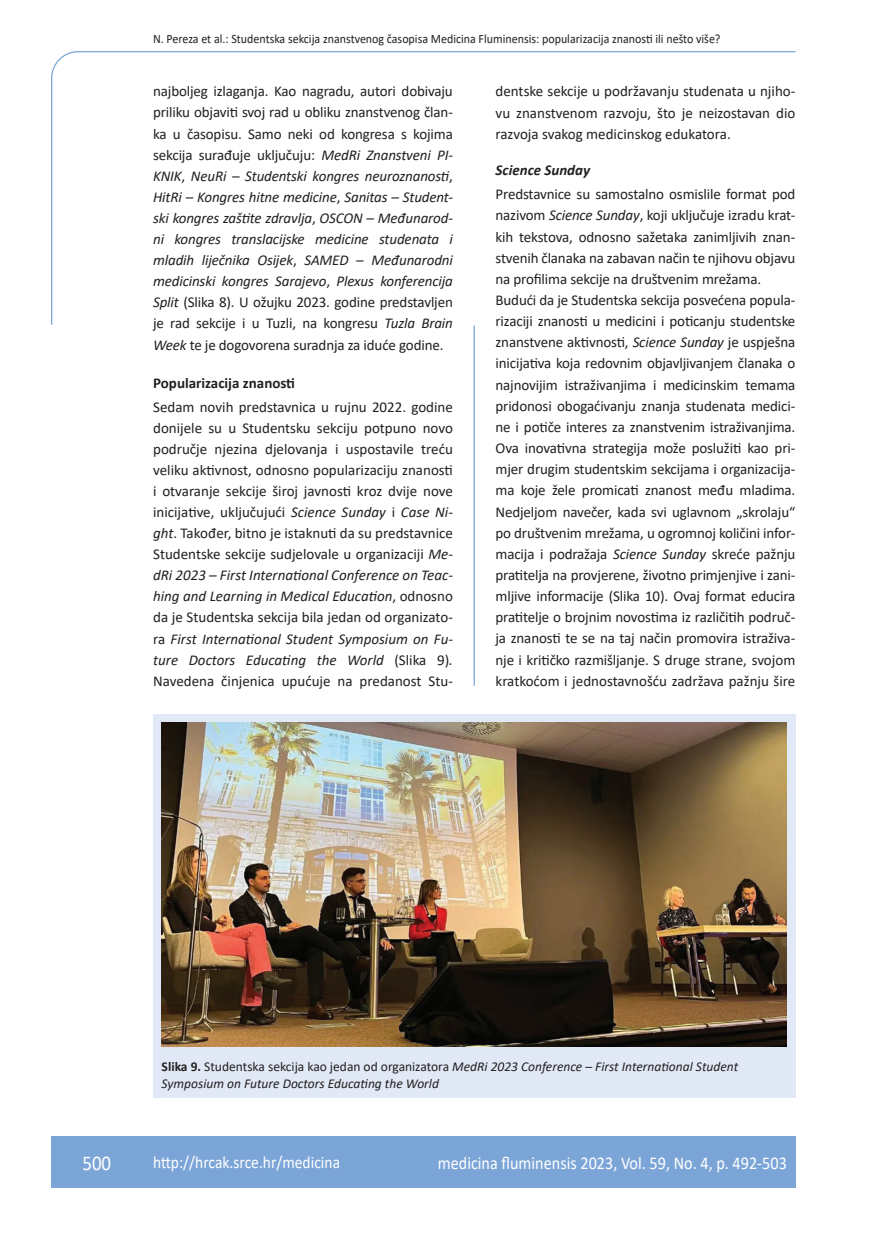
<style>
.page{position:relative;width:872px;height:1234px;background:#fff}
.page>*{position:absolute;margin:0;border:0;box-sizing:border-box;transform-origin:0 0}
.t1{font:21px "Calibri";color:#fff;scale:.9 1}
.t2{font:18px "Calibri";color:#fff;scale:.9 1}
.t3{font:17.25px "Calibri";color:#fff;scale:.9 1}
.osnovni_tekst{font:15px/21.1px "Calibri";color:#231f20;text-align:justify}
.osnovni_tekst-2{font:italic 15px/21.1px "Calibri";letter-spacing:-.01em;color:#231f20;text-align:justify}
.podnaslov{font:700 15px "Calibri";color:#231f20}
.podpodnaslov{font:italic 700 15px "Calibri";color:#231f20}
.potpis_slika{font:italic 13.5px/16.5px "Calibri";color:#231f20}
.glava{font:12.75px "Calibri";color:#231f20;scale:.94 1}
.s1{font-style:normal}
.s2{font-style:italic}
.s3{font-weight:700;font-style:normal}
</style>
<div class="page">
<svg style="left:51px;top:51px;width:745px;height:274px"></svg>
<hr style="left:473px;top:325px;width:2px;height:360px;background:#7ca5d7">
<div style="left:51px;top:1135px;width:744px;height:51px;background:#7ca5d7"></div>
<div style="left:153px;top:714px;width:642px;height:383px;background:#e1e9f6"></div>
<img style="left:162px;top:722px;width:625px;height:323px">
<p class="glava" style="left:153px;top:29px;width:605px">N. Pereza et al.: Studentska sekcija znanstvenog časopisa Medicina Fluminensis: popularizacija znanosti ili nešto više?</p>
<p class="osnovni_tekst-2" style="left:153px;top:80px;width:301px"><span class="s1">najboljeg izlaganja. Kao nagradu, autori dobivaju priliku objaviti svoj rad u obliku znanstvenog član&shy;ka u časopisu. Samo neki od kongresa s kojima sekcija surađuje uključuju:</span> MedRi Znanstveni PI-KNIK<span class="s1">,</span> NeuRi – Studentski kongres neuroznanosti<span class="s1">, </span>HitRi – Kongres hitne medicine<span class="s1">,</span> Sanitas – Student&shy;ski kongres zaštite zdravlja<span class="s1">,</span> OSCON – Međunarod&shy;ni kongres translacijske medicine studenata i mladih liječnika Osijek<span class="s1">,</span> SAMED – Međunarodni medicinski kongres Sarajevo<span class="s1">,</span> Plexus konferencija Split <span class="s1">(Slika 8). U ožujku 2023. godine predstavljen je rad sekcije i u Tuzli, na kongresu</span> Tuzla Brain Week <span class="s1">te je dogovorena suradnja za iduće godine.</span></p>
<p class="podnaslov" style="left:153px;top:372px;width:143px">Popularizacija znanosti</p>
<p class="osnovni_tekst" style="left:153px;top:395px;width:301px">Sedam novih predstavnica u rujnu 2022. godine donijele su u Studentsku sekciju potpuno novo područje njezina djelovanja i uspostavile treću veliku aktivnost, odnosno popularizaciju znanosti i otvaranje sekcije široj javnosti kroz dvije nove inicijative, uključujući <span class="s2">Science Sunday</span> i <span class="s2">Case Ni&shy;ght</span>. Također, bitno je istaknuti da su predstavnice Studentske sekcije sudjelovale u organizaciji <span class="s2">Me&shy;dRi 2023 – First International Conference on Teac&shy;hing and Learning in Medical Education</span>, odnosno da je Studentska sekcija bila jedan od organizato&shy;ra <span class="s2">First International Student Symposium on Fu&shy;ture Doctors Educating the World</span> (Slika 9)<span class="s2">.<br></span>Navedena činjenica upućuje na predanost Stu-</p>
<p class="osnovni_tekst" style="left:495px;top:80px;width:301px">dentske sekcije u podržavanju studenata u njiho&shy;vu znanstvenom razvoju, što je neizostavan dio razvoja svakog medicinskog edukatora.</p>
<p class="podpodnaslov" style="left:495px;top:160px;width:96px">Science Sunday</p>
<p class="osnovni_tekst" style="left:495px;top:183px;width:301px">Predstavnice su samostalno osmislile format pod nazivom <span class="s2">Science Sunday</span>, koji uključuje izradu krat&shy;kih tekstova, odnosno sažetaka zanimljivih znan&shy;stvenih članaka na zabavan način te njihovu objavu na profilima sekcije na društvenim mrežama.</p>
<p class="osnovni_tekst" style="left:495px;top:289px;width:301px">Budući da je Studentska sekcija posvećena popula&shy;rizaciji znanosti u medicini i poticanju studentske znanstvene aktivnosti, <span class="s2">Science Sunday</span> je uspješna inicijativa koja redovnim objavljivanjem članaka o najnovijim istraživanjima i medicinskim temama pridonosi obogaćivanju znanja studenata medici&shy;ne i potiče interes za znanstvenim istraživanjima.<br>Ova inovativna strategija može poslužiti kao pri&shy;mjer drugim studentskim sekcijama i organizacija&shy;ma koje žele promicati znanost među mladima.<br>Nedjeljom navečer, kada svi uglavnom „skrolaju“ po društvenim mrežama, u ogromnoj količini infor&shy;macija i podražaja <span class="s2">Science Sunday</span> skreće pažnju pratitelja na provjerene, životno primjenjive i zani&shy;mljive informacije (Slika 10). Ovaj format educira pratitelje o brojnim novostima iz različitih područ&shy;ja znanosti te se na taj način promovira istraživa&shy;nje i kritičko razmišljanje. S druge strane, svojom kratkoćom i jednostavnošću zadržava pažnju šire</p>
<p class="potpis_slika" style="left:162px;top:1057px;width:578px"><span class="s3">Slika 9.</span> <span class="s1">Studentska sekcija kao jedan od organizatora</span> MedRi 2023 Conference – First International Student<br>Symposium on Future Doctors Educating the World</p>
<p class="t1" style="left:82px;top:1147px;width:33px">500</p>
<p class="t3" style="left:153px;top:1149px;width:209px">http://hrcak.srce.hr/medicina</p>
<p class="t2" style="left:438px;top:1149px;width:389px">medicina fluminensis 2023, Vol. 59, No. 4, p. 492-503</p>
</div>
